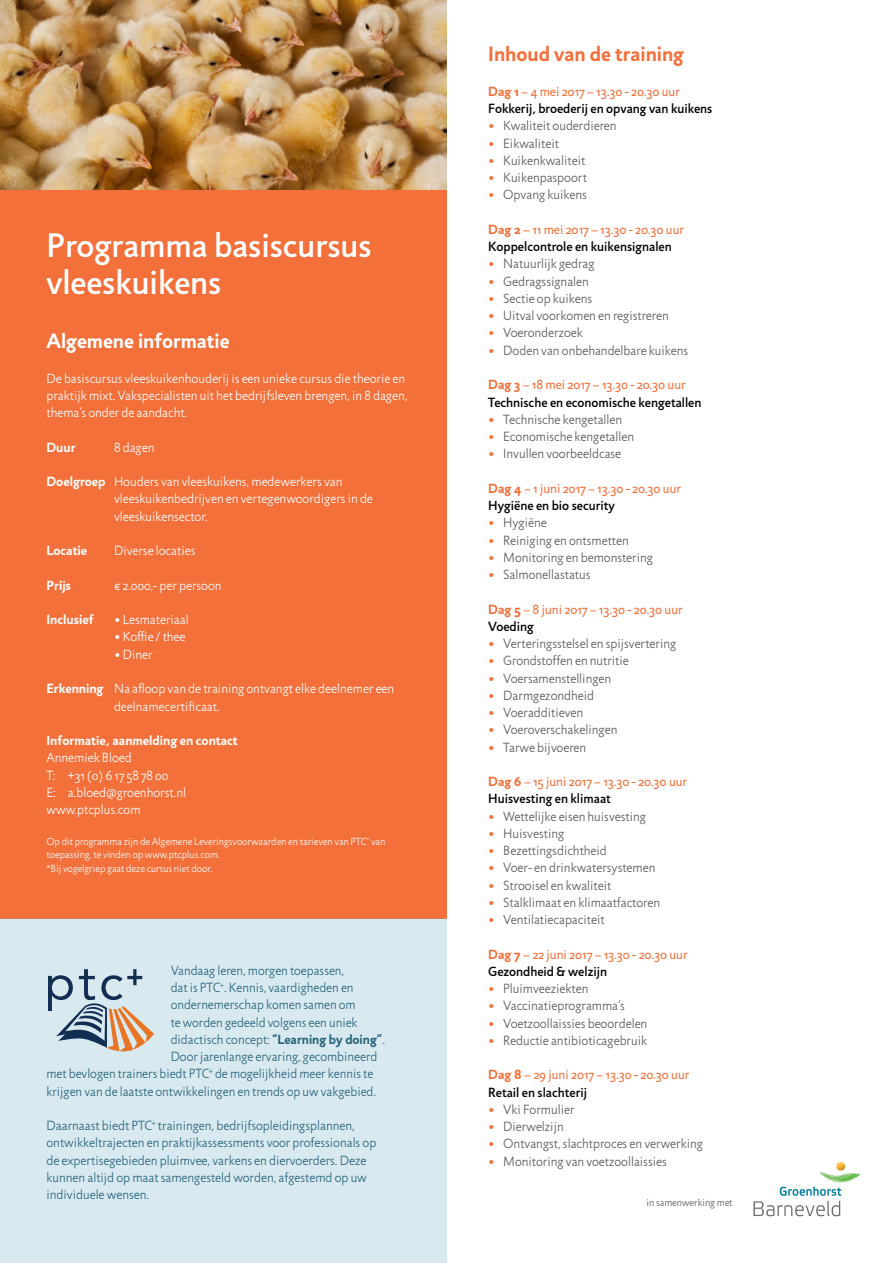
<style>
.page{position:relative;width:893px;height:1263px;background:#fff}
.page>*{position:absolute;margin:0;border:0;box-sizing:border-box;transform-origin:0 0}
.t1{font:500 34.5px/37.5px "Jigsaw";color:#fff}
.t2{font:700 21px "Jigsaw";color:#f3703a}
.t3{font:700 21px "Jigsaw";color:#fff}
.t4{font:300 13.5px "Jigsaw";color:#58595b}
.t5{font:300 13.5px/17.2px "Jigsaw";color:#26627b}
.t6{font:300 13.5px/17.2px "Jigsaw";color:#fff}
.t7{font:13.5px/17.2px "Jigsaw";color:#f3703a}
.t8{font:500 13.5px/17.2px "Jigsaw";color:#000}
.t9{font:700 13.5px "Jigsaw";color:#fff}
.t10{font:300 10.5px/13.5px "Jigsaw";color:#fff}
.t11{font:300 10.5px "Jigsaw";color:#58595b}
.s1{font-weight:700}
.s2{font-weight:700;color:#f3703a}
.s3{font-weight:400;color:#f3703a}
.s4{color:#f3703a}
.s5{font-weight:500;color:#000}
</style>
<div class="page">
<div style="left:0;top:189px;width:446px;height:729px;background:#f3703a"></div>
<svg style="left:754px;top:1161px;width:106px;height:55px"></svg>
<div style="left:0;top:918px;width:446px;height:345px;background:#d8eaf0"></div>
<svg style="left:48px;top:969px;width:106px;height:83px"></svg>
<img style="left:0;top:0;width:446px;height:189px">
<h1 class="t1" style="left:46px;top:226px;width:327px">Programma basiscursus vleeskuikens</h1>
<h2 class="t3" style="left:46px;top:328px;width:185px">Algemene informatie</h2>
<p class="t6" style="left:46px;top:370px;width:362px">De basiscursus vleeskuikenhouderij is een unieke cursus die theorie en praktijk mixt. Vakspecialisten uit het bedrijfsleven brengen, in 8 dagen, thema’s onder de aandacht.</p>
<p class="t9" style="left:46px;top:439px;width:31px">Duur</p>
<p class="t6" style="left:114px;top:439px;width:42px">8 dagen</p>
<p class="t6" style="left:114px;top:473px;width:260px;text-indent:-68px"><span class="s1">Doelgroep</span> Houders van vleeskuikens, medewerkers van vleeskuikenbedrijven en vertegenwoordigers in de vleeskuikensector.</p>
<p class="t9" style="left:46px;top:542px;width:42px">Locatie</p>
<p class="t6" style="left:114px;top:542px;width:83px">Diverse locaties</p>
<p class="t9" style="left:46px;top:577px;width:26px">Prijs</p>
<p class="t6" style="left:114px;top:577px;width:109px">€ 2.000,- per persoon</p>
<p class="t9" style="left:46px;top:611px;width:49px">Inclusief</p>
<p class="t6" style="left:114px;top:611px;width:76px">• Lesmateriaal</p>
<p class="t6" style="left:114px;top:628px;width:73px">• Koffie / thee</p>
<p class="t6" style="left:114px;top:646px;width:40px">• Diner</p>
<p class="t6" style="left:114px;top:680px;width:282px;text-indent:-68px"><span class="s1">Erkenning</span> Na afloop van de training ontvangt elke deelnemer een deelnamecertificaat.</p>
<p class="t9" style="left:46px;top:732px;width:193px">Informatie, aanmelding en contact</p>
<p class="t6" style="left:47px;top:749px;width:141px">Annemiek Bloed<br>T: +31 (0) 6 17 58 78 00<br>E: a.bloed@groenhorst.nl www.ptcplus.com</p>
<p class="t10" style="left:46px;top:834px;width:340px">Op dit programma zijn de Algemene Leveringsvoorwaarden en tarieven van PTC<sup>+</sup> van toepassing, te vinden op www.ptcplus.com.<br>*Bij vogelgriep gaat deze cursus niet door.</p>
<p class="t5" style="left:171px;top:962px;width:175px">Vandaag leren, morgen toepassen,</p>
<p class="t5" style="left:171px;top:979px;width:184px">dat is PTC<sup>+</sup>. Kennis, vaardigheden en</p>
<p class="t5" style="left:171px;top:996px;width:186px">ondernemerschap komen samen om</p>
<p class="t5" style="left:171px;top:1014px;width:188px">te worden gedeeld volgens een uniek</p>
<p class="t5" style="left:171px;top:1031px;width:216px">didactisch concept: <span class="s1">“Learning by doing”</span>.</p>
<p class="t5" style="left:171px;top:1048px;width:208px">Door jarenlange ervaring, gecombineerd</p>
<p class="t5" style="left:46px;top:1065px;width:328px">met bevlogen trainers biedt PTC<sup>+</sup> de mogelijkheid meer kennis te</p>
<p class="t5" style="left:46px;top:1083px;width:331px">krijgen van de laatste ontwikkelingen en trends op uw vakgebied.</p>
<p class="t5" style="left:46px;top:1117px;width:331px">Daarnaast biedt PTC<sup>+</sup> trainingen, bedrijfsopleidingsplannen, ontwikkeltrajecten en praktijkassessments voor professionals op de expertisegebieden pluimvee, varkens en diervoerders. Deze kunnen altijd op maat samengesteld worden, afgestemd op uw individuele wensen.</p>
<h2 class="t2" style="left:488px;top:41px;width:197px">Inhoud van de training</h2>
<p class="t8" style="left:488px;top:83px;width:226px"><span class="s2">Dag 1</span> <span class="s3">– 4 mei 2017 – 13.30 - 20.30 uur<br></span>Fokkerij, broederij en opvang van kuikens</p>
<p class="t4" style="left:488px;top:118px;width:130px"><span class="s4">•</span> Kwaliteit ouderdieren</p>
<p class="t4" style="left:488px;top:136px;width:72px"><span class="s4">•</span> Eikwaliteit</p>
<p class="t4" style="left:488px;top:153px;width:99px"><span class="s4">•</span> Kuikenkwaliteit</p>
<p class="t4" style="left:488px;top:170px;width:100px"><span class="s4">•</span> Kuikenpaspoort</p>
<p class="t4" style="left:488px;top:187px;width:100px"><span class="s4">•</span> Opvang kuikens</p>
<p class="t8" style="left:488px;top:221px;width:197px"><span class="s2">Dag 2</span> <span class="s3">– 11 mei 2017 – 13.30 - 20.30 uur<br></span>Koppelcontrole en kuikensignalen</p>
<p class="t4" style="left:488px;top:256px;width:108px"><span class="s4">•</span> Natuurlijk gedrag</p>
<p class="t4" style="left:488px;top:274px;width:102px"><span class="s4">•</span> Gedragssignalen</p>
<p class="t4" style="left:488px;top:291px;width:106px"><span class="s4">•</span> Sectie op kuikens</p>
<p class="t4" style="left:488px;top:308px;width:182px"><span class="s4">•</span> Uitval voorkomen en registreren</p>
<p class="t4" style="left:488px;top:325px;width:96px"><span class="s4">•</span> Voeronderzoek</p>
<p class="t4" style="left:488px;top:343px;width:202px"><span class="s4">•</span> Doden van onbehandelbare kuikens</p>
<p class="t8" style="left:488px;top:376px;width:215px"><span class="s2">Dag 3</span> <span class="s3">– 18 mei 2017 – 13.30 - 20.30 uur<br></span>Technische en economische kengetallen</p>
<p class="t4" style="left:488px;top:412px;width:135px"><span class="s4">•</span> Technische kengetallen</p>
<p class="t4" style="left:488px;top:429px;width:147px"><span class="s4">•</span> Economische kengetallen</p>
<p class="t4" style="left:488px;top:446px;width:135px"><span class="s4">•</span> Invullen voorbeeldcase</p>
<p class="t7" style="left:488px;top:480px;width:194px"><span class="s1">Dag 4</span> – 1 juni 2017 – 13.30 - 20.30 uur<br><span class="s5">Hygiëne en bio security</span></p>
<p class="t4" style="left:488px;top:515px;width:60px"><span class="s4">•</span> Hygiëne</p>
<p class="t4" style="left:488px;top:532px;width:142px"><span class="s4">•</span> Reiniging en ontsmetten</p>
<p class="t4" style="left:488px;top:550px;width:166px"><span class="s4">•</span> Monitoring en bemonstering</p>
<p class="t4" style="left:488px;top:567px;width:104px"><span class="s4">•</span> Salmonellastatus</p>
<p class="t7" style="left:488px;top:600px;width:196px"><span class="s1">Dag 5</span> – 8 juni 2017 – 13.30 - 20.30 uur<br><span class="s5">Voeding</span></p>
<p class="t4" style="left:488px;top:636px;width:190px"><span class="s4">•</span> Verteringsstelsel en spijsvertering</p>
<p class="t4" style="left:488px;top:653px;width:142px"><span class="s4">•</span> Grondstoffen en nutritie</p>
<p class="t4" style="left:488px;top:670px;width:124px"><span class="s4">•</span> Voersamenstellingen</p>
<p class="t4" style="left:488px;top:688px;width:107px"><span class="s4">•</span> Darmgezondheid</p>
<p class="t4" style="left:488px;top:705px;width:97px"><span class="s4">•</span> Voeradditieven</p>
<p class="t4" style="left:488px;top:722px;width:131px"><span class="s4">•</span> Voeroverschakelingen</p>
<p class="t4" style="left:488px;top:739px;width:100px"><span class="s4">•</span> Tarwe bijvoeren</p>
<p class="t7" style="left:488px;top:773px;width:200px"><span class="s1">Dag 6</span> – 15 juni 2017 – 13.30 - 20.30 uur<br><span class="s5">Huisvesting en klimaat</span></p>
<p class="t4" style="left:488px;top:808px;width:159px"><span class="s4">•</span> Wettelijke eisen huisvesting</p>
<p class="t4" style="left:488px;top:826px;width:78px"><span class="s4">•</span> Huisvesting</p>
<p class="t4" style="left:488px;top:843px;width:120px"><span class="s4">•</span> Bezettingsdichtheid</p>
<p class="t4" style="left:488px;top:860px;width:169px"><span class="s4">•</span> Voer- en drinkwatersystemen</p>
<p class="t4" style="left:488px;top:877px;width:125px"><span class="s4">•</span> Strooisel en kwaliteit</p>
<p class="t4" style="left:488px;top:895px;width:173px"><span class="s4">•</span> Stalklimaat en klimaatfactoren</p>
<p class="t4" style="left:488px;top:912px;width:118px"><span class="s4">•</span> Ventilatiecapaciteit</p>
<p class="t7" style="left:488px;top:945px;width:201px"><span class="s1">Dag 7</span> – 22 juni 2017 – 13.30 - 20.30 uur<br><span class="s5">Gezondheid &amp; welzijn</span></p>
<p class="t4" style="left:488px;top:981px;width:102px"><span class="s4">•</span> Pluimveeziekten</p>
<p class="t4" style="left:488px;top:998px;width:138px"><span class="s4">•</span> Vaccinatieprogramma’s</p>
<p class="t4" style="left:488px;top:1015px;width:161px"><span class="s4">•</span> Voetzoollaissies beoordelen</p>
<p class="t4" style="left:488px;top:1033px;width:160px"><span class="s4">•</span> Reductie antibioticagebruik</p>
<p class="t7" style="left:488px;top:1066px;width:203px"><span class="s1">Dag 8</span> – 29 juni 2017 – 13.30 - 20.30 uur<br><span class="s5">Retail en slachterij</span></p>
<p class="t4" style="left:488px;top:1102px;width:88px"><span class="s4">•</span> Vki Formulier</p>
<p class="t4" style="left:488px;top:1119px;width:77px"><span class="s4">•</span> Dierwelzijn</p>
<p class="t4" style="left:488px;top:1136px;width:216px"><span class="s4">•</span> Ontvangst, slachtproces en verwerking</p>
<p class="t4" style="left:488px;top:1153px;width:180px"><span class="s4">•</span> Monitoring van voetzoollaissies</p>
<p class="t11" style="left:647px;top:1196px;width:87px">in samenwerking met</p>
</div>
